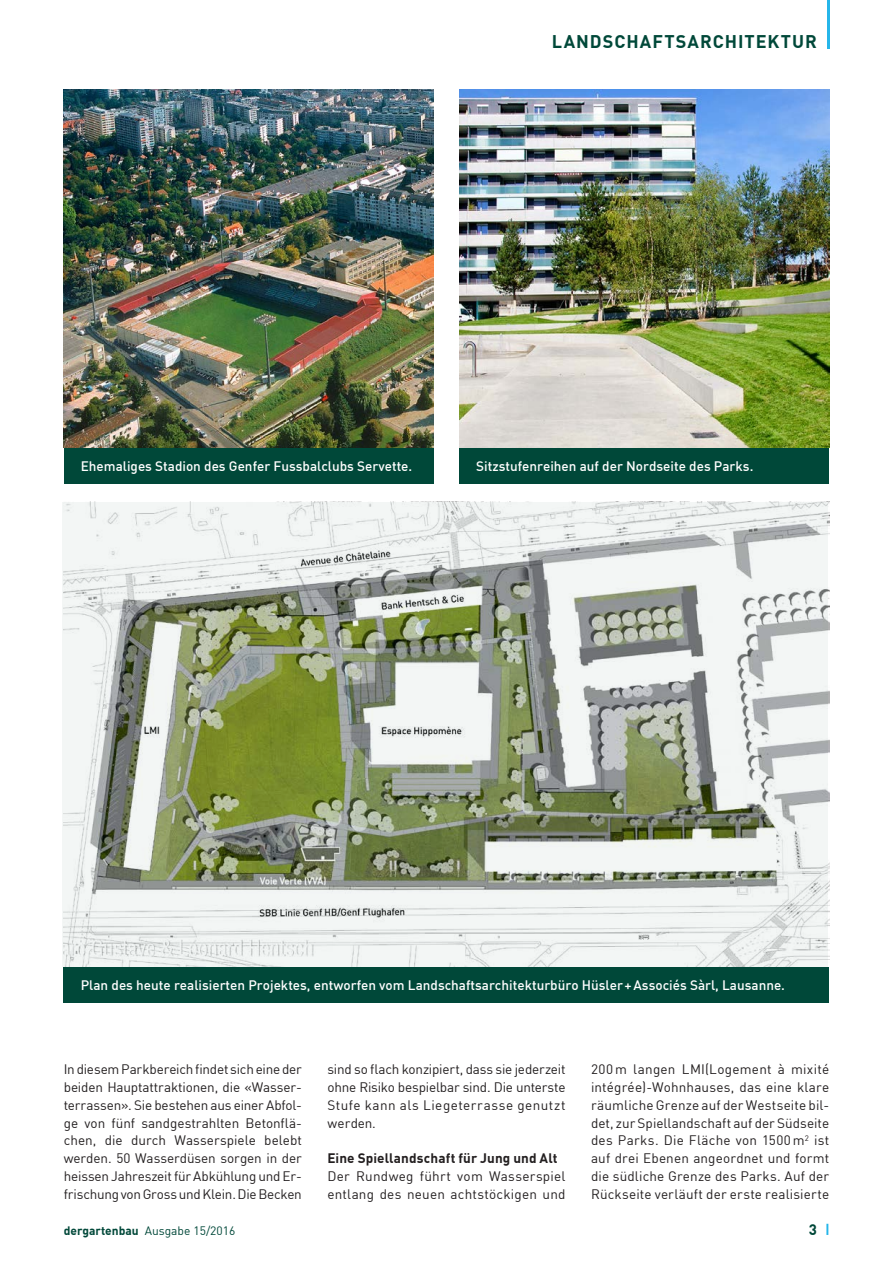
<style>
.page{position:relative;width:893px;height:1263px;background:#fff}
.page>*{position:absolute;margin:0;border:0;box-sizing:border-box;transform-origin:0 0}
.t1{font:700 18px "DIN Offc Pro";letter-spacing:.055em;color:#004839}
.t2{font:700 15px "DIN Offc Pro";color:#004839}
.t3{font:13.5px/17.9px "DIN Offc Pro";letter-spacing:.015em;color:#231f20;text-align:justify}
.t4{font:500 13.5px "DIN Offc Pro";color:#fff}
.t5{font:700 13.5px "DIN Offc Pro";letter-spacing:.01em;color:#231f20}
.t6{font:12px "DIN Offc Pro";color:#004839}
.s1{font-weight:700}
</style>
<div class="page">
<hr style="left:827px;top:0;width:3px;height:49px;background:#26b6ea">
<svg style="left:826px;top:1224px;width:2px;height:11px"></svg>
<img style="left:64px;top:90px;width:370px;height:358px">
<img style="left:459px;top:90px;width:370px;height:358px">
<div style="left:64px;top:448px;width:370px;height:35px;background:#004839"></div>
<div style="left:459px;top:448px;width:370px;height:35px;background:#004839"></div>
<div style="left:64px;top:966px;width:765px;height:36px;background:#004839"></div>
<svg style="left:62px;top:502px;width:765px;height:464px"></svg>
<h1 class="t1" style="left:552px;top:27px;width:267px">LANDSCHAFTSARCHITEKTUR</h1>
<p class="t4" style="left:81px;top:455px;width:333px">Ehemaliges Stadion des Genfer Fussbalclubs Servette.</p>
<p class="t4" style="left:476px;top:455px;width:279px">Sitzstufenreihen auf der Nordseite des Parks.</p>
<p class="t4" style="left:81px;top:974px;width:706px">Plan des heute realisierten Projektes, entworfen vom Landschaftsarchitekturbüro Hüsler+Associés Sàrl, Lausanne.</p>
<p class="t3" style="left:64px;top:1059px;width:240px">In diesem Parkbereich findet sich eine der beiden Hauptattraktionen, die «Wasser&shy;terrassen». Sie bestehen aus einer Abfol&shy;ge von fünf sandgestrahlten Betonflä&shy;chen, die durch Wasserspiele belebt werden. 50 Wasserdüsen sorgen in der heissen Jahreszeit für Abkühlung und Er&shy;frischung von Gross und Klein. Die Becken</p>
<p class="t3" style="left:327px;top:1059px;width:240px">sind so flach konzipiert, dass sie jederzeit ohne Risiko bespielbar sind. Die unterste Stufe kann als Liegeterrasse genutzt werden.</p>
<p class="t5" style="left:327px;top:1147px;width:232px">Eine Spiellandschaft für Jung und Alt</p>
<p class="t3" style="left:327px;top:1166px;width:240px">Der Rundweg führt vom Wasserspiel entlang des neuen achtstöckigen und</p>
<p class="t3" style="left:591px;top:1059px;width:240px">200m langen LMI(Logement à mixité intégrée)-Wohnhauses, das eine klare räumliche Grenze auf der Westseite bil&shy;det, zur Spiellandschaft auf der Südseite des Parks. Die Fläche von 1500m<sup>2</sup> ist auf drei Ebenen angeordnet und formt die südliche Grenze des Parks. Auf der Rückseite verläuft der erste realisierte</p>
<p class="t6" style="left:64px;top:1221px;width:173px"><span class="s1">dergartenbau</span> Ausgabe 15/2016</p>
<p class="t2" style="left:809px;top:1217px;width:10px">3</p>
</div>
